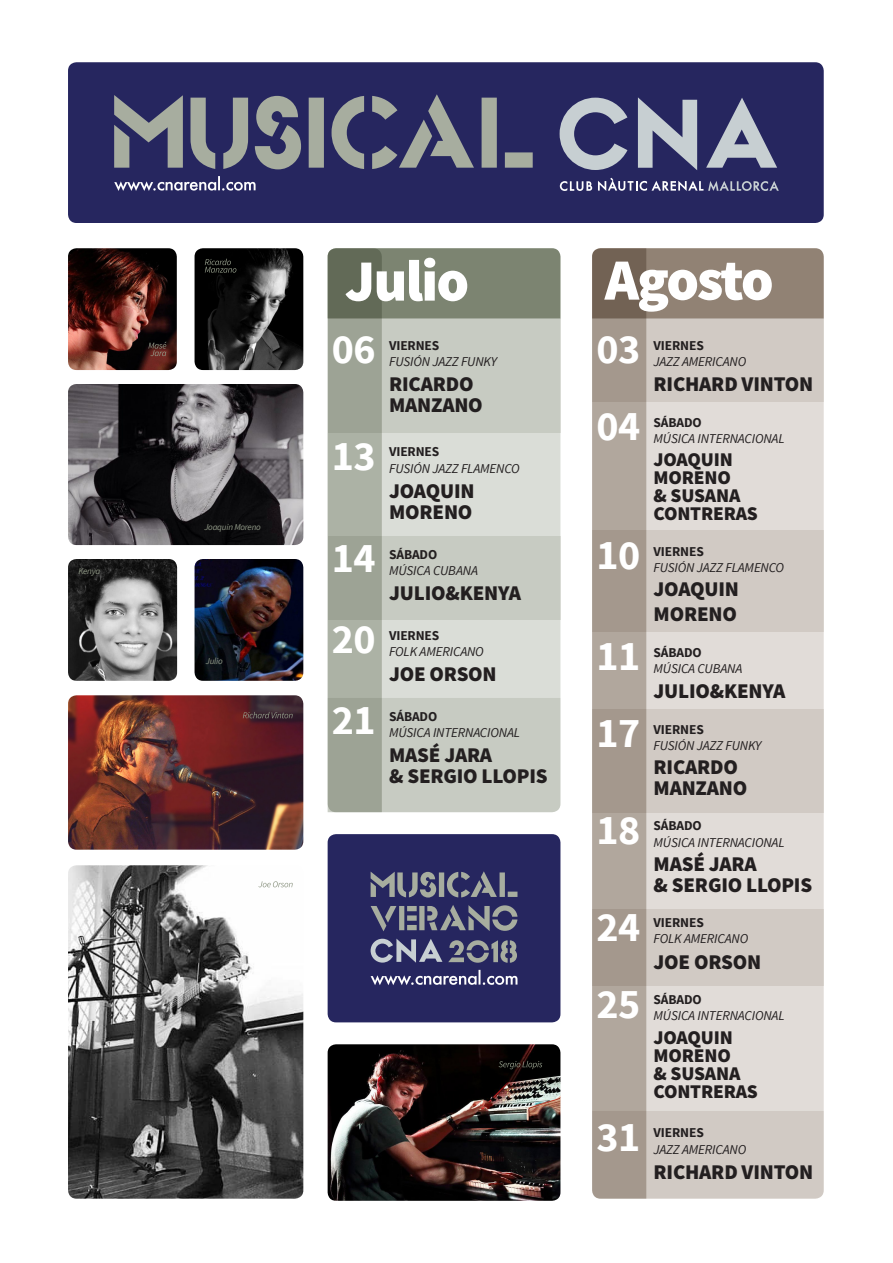
<style>
.page{position:relative;width:893px;height:1263px;background:#fff}
.page>*{position:absolute;margin:0;border:0;box-sizing:border-box;transform-origin:0 0}
.t1{font:700 42px "Source Sans Pro";letter-spacing:-.01em;color:#fff}
.t2{font:900 21px/21px "Source Sans Pro";letter-spacing:-.01em;color:#231f20}
.t3{font:900 19.5px/18px "Source Sans Pro";letter-spacing:-.01em;color:#231f20}
.t4{font:italic 13.5px "Source Sans Pro";letter-spacing:-.01em;color:#231f20}
.t5{font:700 13.5px "Source Sans Pro";letter-spacing:-.01em;color:#231f20}
.t6{font:italic 9px "Source Sans Pro";letter-spacing:-.025em;color:#919987}
</style>
<div class="page">
<div style="left:68px;top:62px;width:756px;height:161px;background:#26265f;border-radius:9px"></div>
<img style="left:68px;top:559px;width:109px;height:122px">
<div style="left:592px;top:248px;width:232px;height:951px;background:#e1dcd8;border-radius:9px"></div>
<img style="left:68px;top:865px;width:235px;height:334px">
<svg style="left:258px;top:881px;width:35px;height:6px"></svg>
<img style="left:328px;top:1044px;width:232px;height:157px">
<svg style="left:499px;top:1061px;width:43px;height:8px"></svg>
<svg style="left:560px;top:98px;width:67px;height:72px"></svg>
<svg style="left:638px;top:97px;width:59px;height:73px"></svg>
<svg style="left:706px;top:98px;width:71px;height:70px"></svg>
<svg style="left:560px;top:181px;width:32px;height:10px"></svg>
<svg style="left:598px;top:178px;width:181px;height:13px"></svg>
<svg style="left:114px;top:94px;width:419px;height:75px"></svg>
<svg style="left:114px;top:176px;width:142px;height:15px"></svg>
<div style="left:328px;top:834px;width:232px;height:188px;background:#26265f;border-radius:9px"></div>
<svg style="left:371px;top:905px;width:146px;height:26px"></svg>
<svg style="left:371px;top:871px;width:146px;height:26px"></svg>
<svg style="left:371px;top:970px;width:146px;height:15px"></svg>
<svg style="left:371px;top:939px;width:71px;height:24px"></svg>
<svg style="left:448px;top:940px;width:69px;height:23px"></svg>
<img style="left:68px;top:248px;width:109px;height:122px">
<img style="left:195px;top:248px;width:108px;height:122px">
<img style="left:68px;top:695px;width:235px;height:155px">
<svg style="left:243px;top:712px;width:50px;height:6px"></svg>
<svg style="left:205px;top:259px;width:31px;height:14px"></svg>
<svg style="left:148px;top:342px;width:18px;height:14px"></svg>
<img style="left:195px;top:559px;width:108px;height:122px">
<img style="left:68px;top:384px;width:235px;height:161px">
<div style="left:592px;top:401px;width:54px;height:710px;background:#b1a79d"></div>
<svg style="left:592px;top:248px;width:232px;height:70px;background:#a5998f"></svg>
<svg style="left:592px;top:318px;width:232px;height:83px;background:#c5bdb6"></svg>
<svg style="left:592px;top:530px;width:232px;height:101px;background:#c6beb7"></svg>
<svg style="left:592px;top:709px;width:232px;height:103px;background:#c6beb7"></svg>
<svg style="left:592px;top:909px;width:232px;height:76px;background:#c6beb6"></svg>
<svg style="left:592px;top:1111px;width:232px;height:88px;background:#c6beb7"></svg>
<svg style="left:328px;top:248px;width:232px;height:564px;background:#bcc0b6"></svg>
<p class="t6" style="left:78px;top:566px;width:24px">Kenya</p>
<p class="t6" style="left:204px;top:522px;width:58px">Joaquin Moreno</p>
<p class="t6" style="left:206px;top:655px;width:18px">Julio</p>
<p class="t1" style="left:332px;top:322px;width:45px">06</p>
<p class="t5" style="left:389px;top:337px;width:52px">VIERNES</p>
<p class="t4" style="left:389px;top:353px;width:109px">FUSIÓN JAZZ FUNKY</p>
<p class="t2" style="left:389px;top:373px;width:95px">RICARDO<br>MANZANO</p>
<p class="t1" style="left:332px;top:429px;width:45px">13</p>
<p class="t5" style="left:389px;top:443px;width:52px">VIERNES</p>
<p class="t4" style="left:389px;top:460px;width:132px">FUSIÓN JAZZ FLAMENCO</p>
<p class="t2" style="left:389px;top:480px;width:87px">JOAQUIN<br>MORENO</p>
<p class="t1" style="left:332px;top:531px;width:45px">14</p>
<p class="t5" style="left:389px;top:545px;width:50px">SÁBADO</p>
<p class="t4" style="left:389px;top:562px;width:90px">MÚSICA CUBANA</p>
<p class="t2" style="left:389px;top:582px;width:133px">JULIO&amp;KENYA</p>
<p class="t1" style="left:332px;top:612px;width:45px">20</p>
<p class="t5" style="left:389px;top:626px;width:52px">VIERNES</p>
<p class="t4" style="left:389px;top:643px;width:96px">FOLK AMERICANO</p>
<p class="t2" style="left:389px;top:663px;width:109px">JOE ORSON</p>
<p class="t1" style="left:332px;top:693px;width:45px">21</p>
<p class="t5" style="left:389px;top:708px;width:50px">SÁBADO</p>
<p class="t4" style="left:389px;top:724px;width:133px">MÚSICA INTERNACIONAL</p>
<p class="t2" style="left:389px;top:744px;width:105px">MASÉ JARA</p>
<p class="t2" style="left:389px;top:765px;width:160px">&amp; SERGIO LLOPIS</p>
<p class="t1" style="left:596px;top:322px;width:45px">03</p>
<p class="t5" style="left:654px;top:337px;width:52px">VIERNES</p>
<p class="t4" style="left:654px;top:353px;width:94px">JAZZ AMERICANO</p>
<p class="t2" style="left:654px;top:373px;width:161px">RICHARD VINTON</p>
<p class="t1" style="left:596px;top:399px;width:45px">04</p>
<p class="t5" style="left:654px;top:414px;width:50px">SÁBADO</p>
<p class="t4" style="left:654px;top:430px;width:133px">MÚSICA INTERNACIONAL</p>
<p class="t3" style="left:654px;top:451px;width:106px">JOAQUIN<br>MORENO<br>&amp; SUSANA<br>CONTRERAS</p>
<p class="t1" style="left:596px;top:528px;width:45px">10</p>
<p class="t5" style="left:654px;top:543px;width:52px">VIERNES</p>
<p class="t4" style="left:654px;top:559px;width:132px">FUSIÓN JAZZ FLAMENCO</p>
<p class="t2" style="left:654px;top:576px;width:87px;line-height:25.2px">JOAQUIN<br>MORENO</p>
<p class="t1" style="left:596px;top:629px;width:45px">11</p>
<p class="t5" style="left:654px;top:644px;width:50px">SÁBADO</p>
<p class="t4" style="left:654px;top:660px;width:90px">MÚSICA CUBANA</p>
<p class="t2" style="left:654px;top:680px;width:133px">JULIO&amp;KENYA</p>
<p class="t1" style="left:596px;top:706px;width:45px">17</p>
<p class="t5" style="left:654px;top:721px;width:52px">VIERNES</p>
<p class="t4" style="left:654px;top:737px;width:109px">FUSIÓN JAZZ FUNKY</p>
<p class="t2" style="left:654px;top:756px;width:95px">RICARDO<br>MANZANO</p>
<p class="t1" style="left:596px;top:803px;width:45px">18</p>
<p class="t5" style="left:654px;top:817px;width:50px">SÁBADO</p>
<p class="t4" style="left:654px;top:834px;width:133px">MÚSICA INTERNACIONAL</p>
<p class="t2" style="left:654px;top:853px;width:105px">MASÉ JARA</p>
<p class="t2" style="left:654px;top:874px;width:160px">&amp; SERGIO LLOPIS</p>
<p class="t1" style="left:596px;top:900px;width:45px">24</p>
<p class="t5" style="left:654px;top:914px;width:52px">VIERNES</p>
<p class="t4" style="left:654px;top:930px;width:96px">FOLK AMERICANO</p>
<p class="t2" style="left:654px;top:951px;width:109px">JOE ORSON</p>
<p class="t1" style="left:596px;top:977px;width:45px">25</p>
<p class="t5" style="left:654px;top:991px;width:50px">SÁBADO</p>
<p class="t4" style="left:654px;top:1007px;width:133px">MÚSICA INTERNACIONAL</p>
<p class="t3" style="left:654px;top:1028px;width:106px">JOAQUIN<br>MORENO<br>&amp; SUSANA<br>CONTRERAS</p>
<p class="t1" style="left:596px;top:1110px;width:45px">31</p>
<p class="t5" style="left:654px;top:1124px;width:52px">VIERNES</p>
<p class="t4" style="left:654px;top:1141px;width:94px">JAZZ AMERICANO</p>
<p class="t2" style="left:654px;top:1161px;width:161px">RICHARD VINTON</p>
</div>
